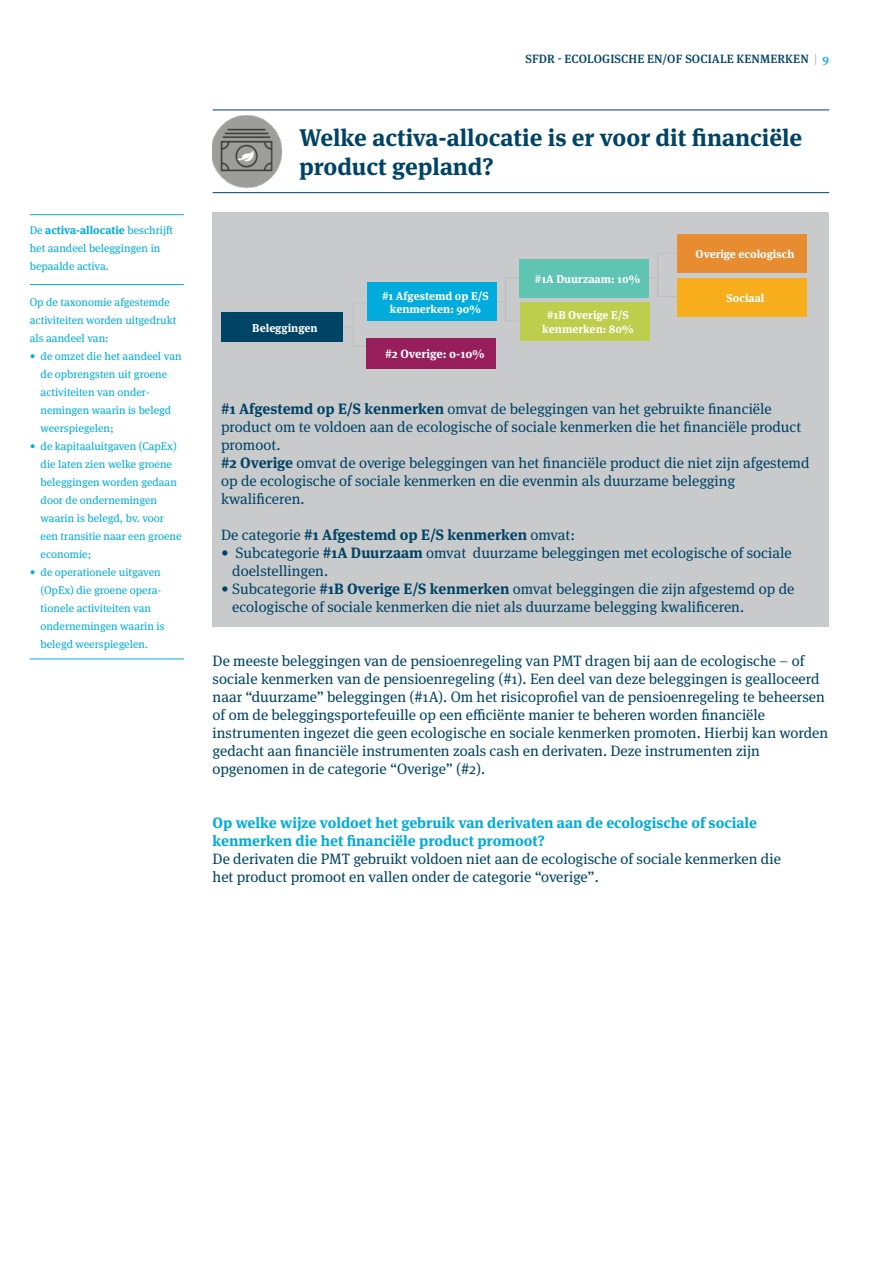
<style>
.page{position:relative;width:893px;height:1263px;background:#fff}
.page>*{position:absolute;margin:0;border:0;box-sizing:border-box;transform-origin:0 0}
._2__Hoodfstukken__I{font:700 24px/28.8px "Meta Serif OT";color:#004465}
._5__Lopend{font:15px/18px "Meta Serif OT";color:#004465}
._5__Lopend-2{font:700 15px/18px "Meta Serif OT";color:#00acdd}
._5__Lopend-3{font:700 15px "Meta Serif OT";color:#004465}
.t1{font:500 12px "Meta Serif OT";letter-spacing:.01em;color:#004465}
.t2{font:700 12px "Meta Serif OT";color:#fff}
.t3{font:700 11.4px/13.6px "Meta Serif OT";color:#fff;text-align:center}
.t4{font:11.25px/18px "Meta Serif OT";color:#00acdd}
.s1{font-weight:700}
.s2{color:#bcbdc0}
.s3{color:#00acdd}
.s4{font-weight:400}
</style>
<div class="page">
<div style="left:213px;top:213px;width:616px;height:414px;background:#c9cacc"></div>
<hr style="left:213px;top:110px;width:616px;height:1px;background:#004465">
<hr style="left:213px;top:192px;width:616px;height:1px;background:#004465">
<img style="left:213px;top:116px;width:69px;height:71px">
<hr style="left:353px;top:302px;width:1px;height:44px;background:#bcbdc0">
<div style="left:221px;top:312px;width:121px;height:30px;background:#004465"></div>
<hr style="left:505px;top:277px;width:1px;height:45px;background:#bcbdc0">
<div style="left:520px;top:302px;width:129px;height:39px;background:#bcce4b"></div>
<svg style="left:658px;top:253px;width:19px;height:1px"></svg>
<svg style="left:658px;top:296px;width:20px;height:1px"></svg>
<hr style="left:657px;top:253px;width:1px;height:44px;background:#bcbdc0">
<div style="left:677px;top:234px;width:129px;height:39px;background:#e88c32"></div>
<div style="left:678px;top:278px;width:129px;height:38px;background:#f8ae1c"></div>
<div style="left:368px;top:283px;width:129px;height:38px;background:#00acdd"></div>
<div style="left:520px;top:259px;width:129px;height:38px;background:#60c4b2"></div>
<div style="left:367px;top:338px;width:129px;height:30px;background:#981d5b"></div>
<hr style="left:30px;top:284px;width:154px;height:1px;background:#00acdd">
<hr style="left:30px;top:214px;width:154px;height:1px;background:#00acdd">
<hr style="left:30px;top:659px;width:154px;height:1px;background:#00acdd">
<p class="t4" style="left:30px;top:221px;width:145px">De <span class="s1">activa-allocatie</span> beschrijft het aandeel beleggingen in bepaalde activa.</p>
<p class="t4" style="left:30px;top:293px;width:142px">Op de taxonomie afgestemde</p>
<p class="t4" style="left:30px;top:311px;width:148px">activiteiten worden uitgedrukt als aandeel van:</p>
<p class="t4" style="left:41px;top:347px;width:143px;text-indent:-11px">• de omzet die het aandeel van de opbrengsten uit groene activiteiten van onder&shy;nemingen waarin is belegd weerspiegelen;</p>
<p class="t4" style="left:41px;top:437px;width:142px;text-indent:-11px">• de kapitaaluitgaven (CapEx) die laten zien welke groene beleggingen worden gedaan door de ondernemingen waarin is belegd, bv. voor een transitie naar een groene economie;</p>
<p class="t4" style="left:41px;top:563px;width:125px;text-indent:-11px">• de operationele uitgaven (OpEx) die groene opera&shy;tionele activiteiten van ondernemingen waarin is belegd weerspiegelen.</p>
<p class="t1" style="left:525px;top:51px;width:305px">SFDR - ECOLOGISCHE EN/OF SOCIALE KENMERKEN <span class="s2">|</span> <span class="s3">9</span></p>
<p class="_2__Hoodfstukken__I" style="left:299px;top:124px;width:505px">Welke activa-allocatie is er voor dit financiële product gepland?</p>
<p class="t3" style="left:252px;top:321px;width:67px">Beleggingen</p>
<p class="t3" style="left:535px;top:272px;width:107px">#1A Duurzaam: 10%</p>
<p class="t3" style="left:696px;top:247px;width:100px">Overige ecologisch</p>
<p class="t3" style="left:382px;top:289px;width:108px">#1 Afgestemd op E/S</p>
<p class="t3" style="left:726px;top:291px;width:40px">Sociaal</p>
<p class="t3" style="left:390px;top:303px;width:93px">kenmerken: 90%</p>
<p class="t3" style="left:542px;top:309px;width:93px">#1B Overige E/S kenmerken: 80%</p>
<p class="t2" style="left:385px;top:346px;width:101px">#2 Overige: 0-10%</p>
<p class="_5__Lopend" style="left:221px;top:400px;width:582px"><span class="s1">#1 Afgestemd op E/S kenmerken</span> omvat de beleggingen van het gebruikte financiële product om te voldoen aan de ecologische of sociale kenmerken die het financiële product promoot.</p>
<p class="_5__Lopend" style="left:221px;top:454px;width:590px"><span class="s1">#2 Overige</span> omvat de overige beleggingen van het financiële product die niet zijn afgestemd op de ecologische of sociale kenmerken en die evenmin als duurzame belegging kwalificeren.</p>
<p class="_5__Lopend-3" style="left:221px;top:526px;width:355px"><span class="s4">De categorie</span> #1 Afgestemd op E/S kenmerken <span class="s4">omvat:</span></p>
<p class="_5__Lopend" style="left:232px;top:544px;width:561px;text-indent:-11px">• Subcategorie <span class="s1">#1A Duurzaam</span> omvat duurzame beleggingen met ecologische of sociale doelstellingen.</p>
<p class="_5__Lopend" style="left:232px;top:580px;width:564px;text-indent:-11px">• Subcategorie <span class="s1">#1B Overige E/S kenmerken</span> omvat beleggingen die zijn afgestemd op de ecologische of sociale kenmerken die niet als duurzame belegging kwalificeren.</p>
<p class="_5__Lopend" style="left:213px;top:652px;width:617px">De meeste beleggingen van de pensioenregeling van PMT dragen bij aan de ecologische – of sociale kenmerken van de pensioenregeling (#1). Een deel van deze beleggingen is gealloceerd naar “duurzame” beleggingen (#1A). Om het risicoprofiel van de pensioenregeling te beheersen of om de beleggingsportefeuille op een efficiënte manier te beheren worden financiële instrumenten ingezet die geen ecologische en sociale kenmerken promoten. Hierbij kan worden gedacht aan financiële instrumenten zoals cash en derivaten. Deze instrumenten zijn opgenomen in de categorie “Overige” (#2).</p>
<p class="_5__Lopend-2" style="left:213px;top:814px;width:546px">Op welke wijze voldoet het gebruik van derivaten aan de ecologische of sociale kenmerken die het financiële product promoot?</p>
<p class="_5__Lopend" style="left:213px;top:850px;width:570px">De derivaten die PMT gebruikt voldoen niet aan de ecologische of sociale kenmerken die het product promoot en vallen onder de categorie “overige”.</p>
</div>
